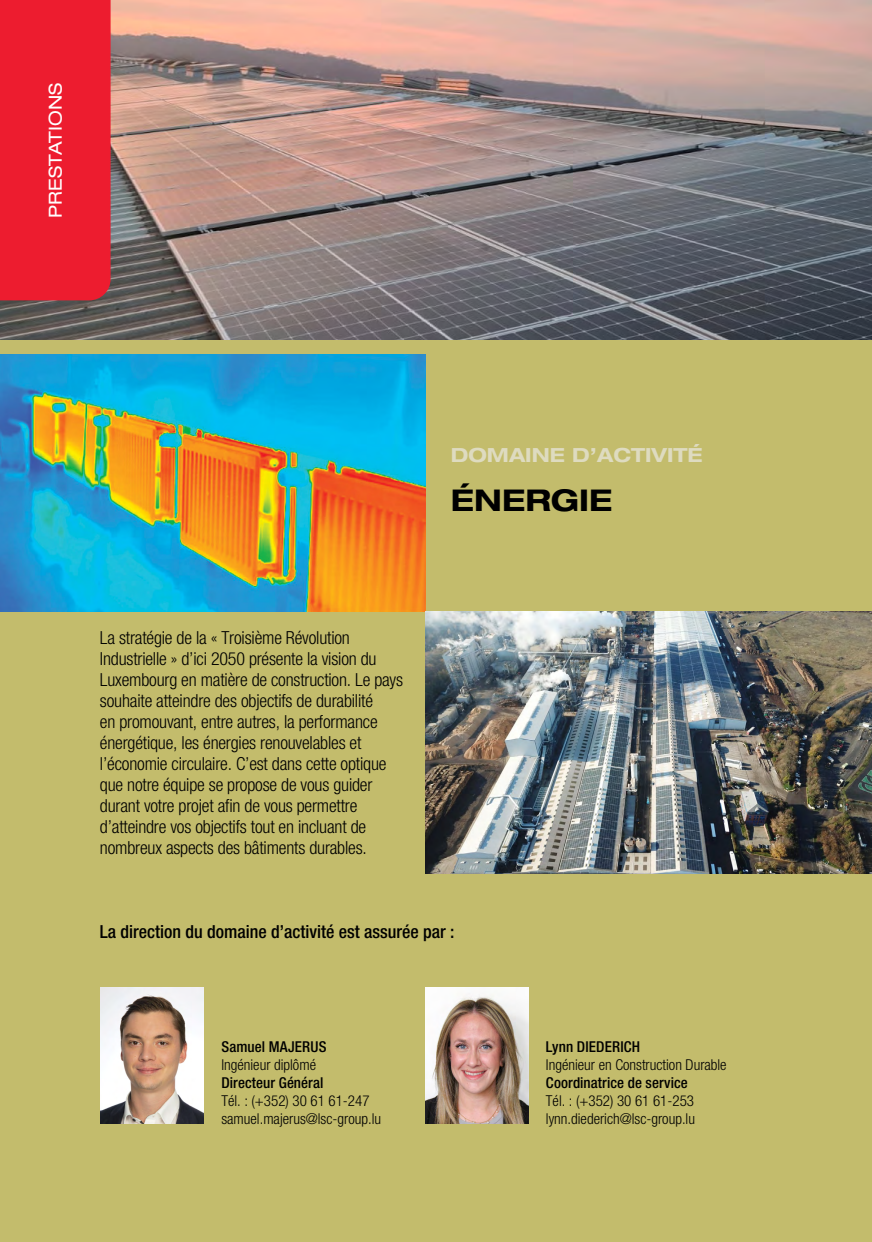
<style>
.page{position:relative;width:872px;height:1242px;background:#fff}
.page>*{position:absolute;margin:0;border:0;box-sizing:border-box;transform-origin:0 0}
.t1{font:700 expanded 30px "Helvetica Neue LT Pro";color:#000}
.t2{font:700 expanded 19.5px "Helvetica Neue LT Pro";color:#dedbc0}
.t3{font:300 condensed 18px/21px "Helvetica Neue LT Pro";letter-spacing:-.01em;color:#000}
.t4{font:500 condensed 18px "Helvetica Neue LT Pro";color:#000}
.t5{font:expanded 18px "Helvetica Neue LT Pro";color:#fff}
.t6{font:300 condensed 15px/18px "Helvetica Neue LT Pro";color:#000}
.t7{font:500 condensed 15px "Helvetica Neue LT Pro";letter-spacing:.005em;color:#000}
</style>
<div class="page">
<img style="left:0;top:0;width:872px;height:340px">
<div style="left:0;top:340px;width:872px;height:902px;background:#c3bc6c"></div>
<div style="left:0;top:0;width:111px;height:300px;background:#ed1c2f"></div>
<img style="left:0;top:354px;width:425px;height:257px">
<img style="left:425px;top:611px;width:447px;height:262px">
<img style="left:425px;top:987px;width:103px;height:136px">
<img style="left:101px;top:987px;width:103px;height:136px">
<p class="t5" style="left:45px;top:217px;width:136px;rotate:-90deg">PRESTATIONS</p>
<p class="t3" style="left:100px;top:626px;width:305px">La stratégie de la « Troisième Révolution Industrielle » d’ici 2050 présente la vision du Luxembourg en matière de construction. Le pays souhaite atteindre des objectifs de durabilité<br>en promouvant, entre autres, la performance énergétique, les énergies renouvelables et l’économie circulaire. C’est dans cette optique que notre équipe se propose de vous guider durant votre projet afin de vous permettre d’atteindre vos objectifs tout en incluant de nombreux aspects des bâtiments durables.</p>
<p class="t2" style="left:451px;top:443px;width:253px">DOMAINE D’ACTIVITÉ</p>
<h1 class="t1" style="left:451px;top:481px;width:163px">ÉNERGIE</h1>
<p class="t4" style="left:100px;top:921px;width:356px">La direction du domaine d’activité est assurée par :</p>
<p class="t7" style="left:221px;top:1037px;width:107px">Samuel MAJERUS</p>
<p class="t6" style="left:221px;top:1055px;width:96px">Ingénieur diplômé</p>
<p class="t7" style="left:221px;top:1073px;width:104px">Directeur Général</p>
<p class="t6" style="left:221px;top:1091px;width:161px">Tél. : (+352) 30 61 61-247 samuel.majerus@lsc-group.lu</p>
<p class="t7" style="left:546px;top:1037px;width:96px">Lynn DIEDERICH</p>
<p class="t6" style="left:546px;top:1055px;width:182px">Ingénieur en Construction Durable</p>
<p class="t7" style="left:546px;top:1073px;width:143px">Coordinatrice de service</p>
<p class="t6" style="left:546px;top:1091px;width:151px">Tél. : (+352) 30 61 61-253 lynn.diederich@lsc-group.lu</p>
</div>
